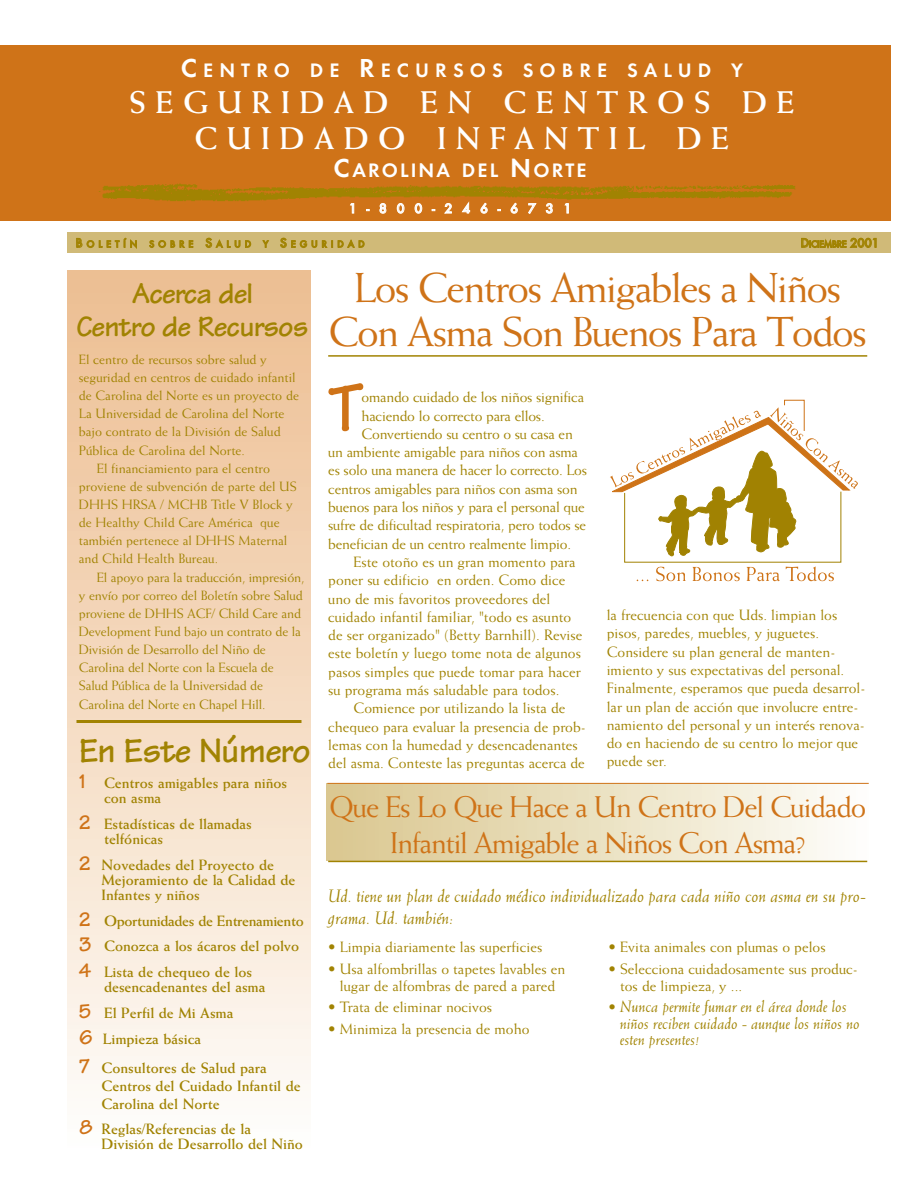
<style>
.page{position:relative;width:918px;height:1188px;background:#fff}
.page>*{position:absolute;margin:0;border:0;box-sizing:border-box;transform-origin:0 0}
.t1{font:700 71.4px "Tekton";color:#cf7318}
.t2{font:42px/43.5px "Weiss";letter-spacing:-.04em;color:#cf7318;text-align:center}
.t3{font:700 36px "Tekton";letter-spacing:-.03em;color:#a18302}
.t4{font:700 31.5px/36px "Weiss";letter-spacing:.295em;color:#fff;text-align:center}
.t5{font:30px/36px "Weiss";letter-spacing:-.04em;color:#cf7318;text-align:center}
.t6{font:700 30px/33px "Tekton";letter-spacing:-.03em;color:#a18302;text-align:center}
.t7{font:600 20.25px "Futura T";letter-spacing:.3em;color:#fff}
.t8{font:600 20.25px "Futura T";letter-spacing:.105em;color:#fff}
.t9{font:italic 18px/21.6px "Weiss";color:#a18302}
.t10{font:italic 16.5px/16.5px "Weiss";color:#a18302}
.t11{font:15px/18.3px "Weiss";color:#a18302}
.t12{font:700 15px/15px "Weiss";color:#a18302}
.t13{font:500 14.25px "Futura T";letter-spacing:.68em;color:#fff}
.t14{font:13.5px "Weiss";color:#a18302}
.t15{font:500 10.2px "Futura T";letter-spacing:.38em;color:#a18302}
.t16{font:500 10.2px "Futura T";letter-spacing:-.04em;color:#a18302}
.s1{font-size:27px}
.s2{font-size:13.5px}
.s3{font-family:"Tekton";font-size:21px;color:#cf7318}
.s4{font-style:normal;font-size:15px}
</style>
<div class="page">
<div style="left:327px;top:783px;width:542px;height:78px;background:linear-gradient(to right,#d9c68d,#fdfdf9)"></div>
<div style="left:68px;top:270px;width:242px;height:878px;background:linear-gradient(to bottom,#ecbd8f,#fefdfa)"></div>
<div style="left:0;top:46px;width:891px;height:175px;background:#cf7318"></div>
<img style="left:99px;top:183px;width:697px;height:18px">
<hr style="left:328px;top:355px;width:539px;height:2px;background:#a18302">
<hr style="left:328px;top:861px;width:539px;height:1px;background:#a18302">
<hr style="left:76px;top:720px;width:226px;height:3px;background:#a18302">
<svg style="left:610px;top:399px;width:248px;height:182px"></svg>
<hr style="left:327px;top:783px;width:542px;height:1px;background:#cf7318">
<div style="left:68px;top:233px;width:823px;height:20px;background:#d0ba78"></div>
<h3 class="t7" style="left:181px;top:62px;width:564px"><span class="s1">C</span>ENTRO DE <span class="s1">R</span>ECURSOS SOBRE SALUD Y</h3>
<h3 class="t4" style="left:129px;top:87px;width:667px">SEGURIDAD EN CENTROS DE<br>CUIDADO INFANTIL DE</h3>
<h3 class="t8" style="left:334px;top:161px;width:255px"><span class="s1">C</span>AROLINA DEL <span class="s1">N</span>ORTE</h3>
<p class="t13" style="left:349px;top:203px;width:224px">1-800-246-6731</p>
<p class="t15" style="left:76px;top:240px;width:291px"><span class="s2">B</span>OLETÍN SOBRE <span class="s2">S</span>ALUD Y <span class="s2">S</span>EGURIDAD</p>
<p class="t16" style="left:801px;top:240px;width:80px"><span class="s2">D</span>ICIEMBRE <span class="s2">2001</span></p>
<h3 class="t6" style="left:76px;top:281px;width:233px">Acerca del<br>Centro de Recursos</h3>
<p class="t14" style="left:79px;top:354px;width:190px">El centro de recursos sobre salud y</p>
<p class="t14" style="left:79px;top:372px;width:218px">seguridad en centros de cuidado infantil</p>
<p class="t14" style="left:79px;top:390px;width:222px">de Carolina del Norte es un proyecto de</p>
<p class="t14" style="left:79px;top:408px;width:207px">La Universidad de Carolina del Norte</p>
<p class="t14" style="left:79px;top:426px;width:203px">bajo contrato de la División de Salud</p>
<p class="t14" style="left:79px;top:445px;width:168px">Pública de Carolina del Norte.</p>
<p class="t14" style="left:97px;top:463px;width:175px">El financiamiento para el centro</p>
<p class="t14" style="left:79px;top:481px;width:219px">proviene de subvención de parte del US</p>
<p class="t14" style="left:79px;top:499px;width:216px">DHHS HRSA / MCHB Title V Block y</p>
<p class="t14" style="left:79px;top:517px;width:202px">de Healthy Child Care América que</p>
<p class="t14" style="left:79px;top:535px;width:210px">también pertenece al DHHS Maternal</p>
<p class="t14" style="left:79px;top:553px;width:141px">and Child Health Bureau.</p>
<p class="t14" style="left:97px;top:572px;width:209px">El apoyo para la traducción, impresión,</p>
<p class="t14" style="left:79px;top:590px;width:226px">y envío por correo del Boletín sobre Salud</p>
<p class="t14" style="left:79px;top:608px;width:224px">proviene de DHHS ACF/ Child Care and</p>
<p class="t14" style="left:79px;top:626px;width:224px">Development Fund bajo un contrato de la</p>
<p class="t14" style="left:79px;top:644px;width:189px">División de Desarrollo del Niño de</p>
<p class="t14" style="left:79px;top:662px;width:196px">Carolina del Norte con la Escuela de</p>
<p class="t14" style="left:79px;top:681px;width:186px">Salud Pública de la Universidad de</p>
<p class="t14" style="left:79px;top:699px;width:188px">Carolina del Norte en Chapel Hill.</p>
<h3 class="t3" style="left:79px;top:738px;width:233px">En Este Número</h3>
<p class="t12" style="left:104px;top:777px;width:185px;text-indent:-25px"><span class="s3">1</span> Centros amigables para niños con asma</p>
<p class="t12" style="left:104px;top:818px;width:149px;text-indent:-25px"><span class="s3">2</span> Estadísticas de llamadas telfónicas</p>
<p class="t12" style="left:102px;top:858px;width:195px;text-indent:-23px"><span class="s3">2</span> Novedades del Proyecto de<br>Mejoramiento de la Calidad de<br>Infantes y niños</p>
<p class="t12" style="left:79px;top:909px;width:226px;line-height:25.8px"><span class="s3">2</span> Oportunidades de Entrenamiento<br><span class="s3">3</span> Conozca a los ácaros del polvo<br><span class="s3">4</span> Lista de chequeo de los</p>
<p class="t12" style="left:79px;top:975px;width:188px;line-height:25.8px;text-indent:25px">desencadenantes del asma<br><span class="s3">5</span> El Perfil de Mi Asma<br><span class="s3">6</span> Limpieza básica</p>
<p class="t12" style="left:102px;top:1060px;width:201px;line-height:18px;text-indent:-23px"><span class="s3">7</span> Consultores de Salud para<br>Centros del Cuidado Infantil de<br>Carolina del Norte</p>
<p class="t12" style="left:102px;top:1123px;width:203px;text-indent:-23px"><span class="s3">8</span> Reglas/Referencias de la<br>División de Desarrollo del Niño</p>
<h2 class="t2" style="left:328px;top:270px;width:540px">Los Centros Amigables a Niños<br>Con Asma Son Buenos Para Todos</h2>
<h1 class="t1" style="left:328px;top:384px;width:36px">T</h1>
<p class="t11" style="left:362px;top:389px;width:224px">omando cuidado de los niños significa</p>
<p class="t11" style="left:362px;top:407px;width:185px">haciendo lo correcto para ellos.</p>
<p class="t11" style="left:362px;top:426px;width:213px">Convertiendo su centro o su casa en</p>
<p class="t11" style="left:328px;top:444px;width:251px">un ambiente amigable para niños con asma</p>
<p class="t11" style="left:328px;top:462px;width:260px">es solo una manera de hacer lo correcto. Los</p>
<p class="t11" style="left:328px;top:481px;width:251px">centros amigables para niños con asma son</p>
<p class="t11" style="left:328px;top:499px;width:258px">buenos para los niños y para el personal que</p>
<p class="t11" style="left:328px;top:517px;width:259px">sufre de dificultad respiratoria, pero todos se</p>
<p class="t11" style="left:328px;top:535px;width:245px">benefician de un centro realmente limpio.</p>
<p class="t11" style="left:354px;top:554px;width:223px">Este otoño es un gran momento para</p>
<p class="t11" style="left:328px;top:572px;width:239px">poner su edificio en orden. Como dice</p>
<p class="t11" style="left:328px;top:590px;width:224px">uno de mis favoritos proveedores del</p>
<p class="t11" style="left:328px;top:609px;width:245px">cuidado infantil familiar, "todo es asunto</p>
<p class="t11" style="left:328px;top:627px;width:256px">de ser organizado" (Betty Barnhill). Revise</p>
<p class="t11" style="left:328px;top:645px;width:254px">este boletín y luego tome nota de algunos</p>
<p class="t11" style="left:328px;top:664px;width:254px">pasos simples que puede tomar para hacer</p>
<p class="t11" style="left:328px;top:682px;width:233px">su programa más saludable para todos.</p>
<p class="t11" style="left:354px;top:700px;width:213px">Comience por utilizando la lista de</p>
<p class="t11" style="left:328px;top:718px;width:259px">chequeo para evaluar la presencia de prob-</p>
<p class="t11" style="left:328px;top:737px;width:251px">lemas con la humedad y desencadenantes</p>
<p class="t11" style="left:328px;top:755px;width:258px">del asma. Conteste las preguntas acerca de</p>
<p class="t11" style="left:607px;top:607px;width:260px">la frecuencia con que Uds. limpian los pisos, paredes, muebles, y juguetes.<br>Considere su plan general de manten&shy;imiento y sus expectativas del personal.<br>Finalmente, esperamos que pueda desarrol&shy;lar un plan de acción que involucre entre&shy;namiento del personal y un interés renova&shy;do en haciendo de su centro lo mejor que puede ser.</p>
<h3 class="t5" style="left:329px;top:791px;width:539px">Que Es Lo Que Hace a Un Centro Del Cuidado<br>Infantil Amigable a Niños Con Asma?</h3>
<p class="t9" style="left:328px;top:886px;width:540px">Ud. tiene un plan de cuidado médico individualizado para cada niño con asma en su pro&shy;grama. Ud. también:</p>
<p class="t11" style="left:328px;top:939px;width:216px">• Limpia diariamente las superficies</p>
<p class="t11" style="left:328px;top:962px;width:239px;line-height:16.5px;text-align:center">• Usa alfombrillas o tapetes lavables en lugar de alfombras de pared a pared</p>
<p class="t11" style="left:328px;top:999px;width:165px">• Trata de eliminar nocivos</p>
<p class="t11" style="left:328px;top:1021px;width:203px">• Minimiza la presencia de moho</p>
<p class="t11" style="left:609px;top:939px;width:219px">• Evita animales con plumas o pelos</p>
<p class="t11" style="left:620px;top:962px;width:239px;line-height:16.5px;text-indent:-12px">• Selecciona cuidadosamente sus produc&shy;tos de limpieza, y ...</p>
<p class="t10" style="left:620px;top:1000px;width:241px;text-indent:-12px"><span class="s4">•</span> Nunca permite fumar en el área donde los niños reciben cuidado - aunque los niños no esten presentes!</p>
</div>
